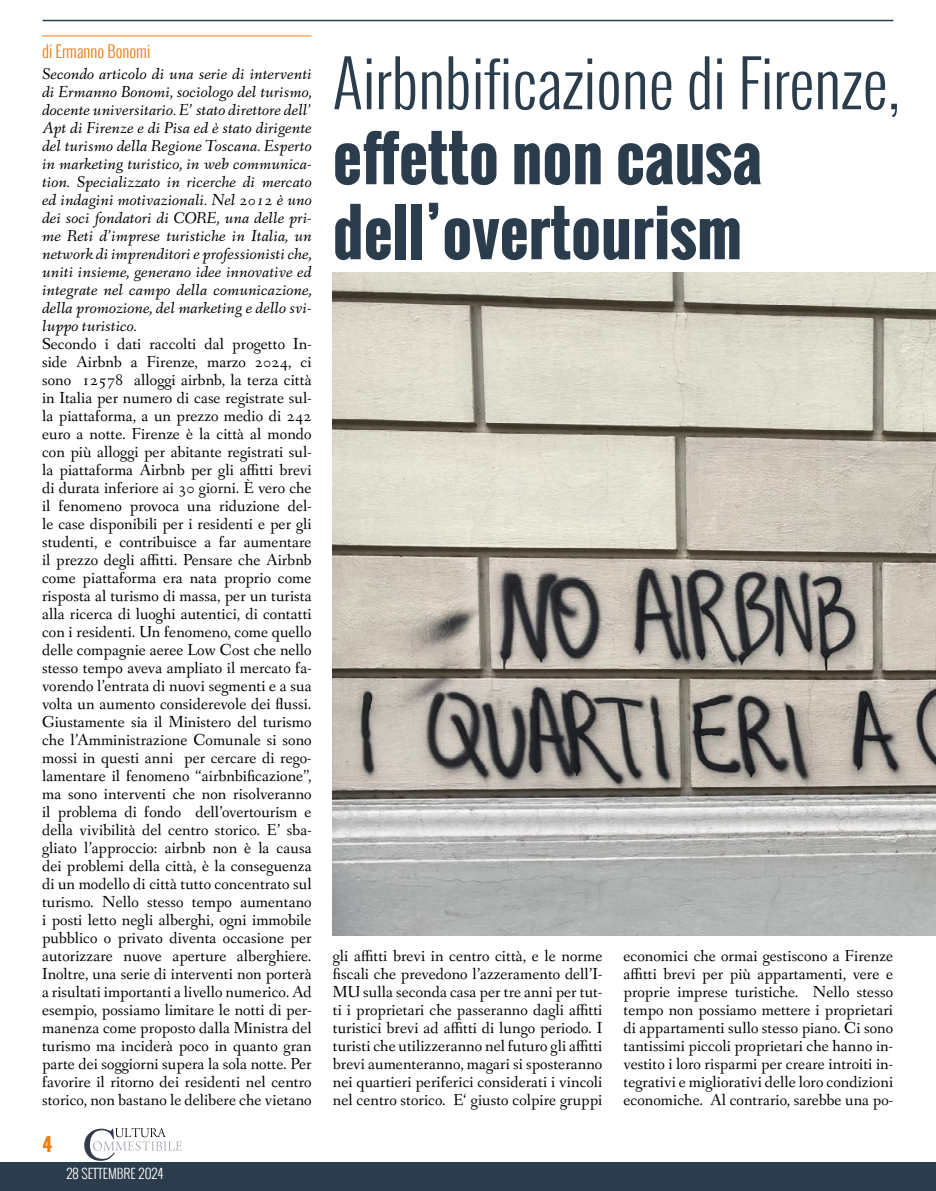
<style>
.page{position:relative;width:936px;height:1191px;background:#fff}
.page>*{position:absolute;margin:0;border:0;box-sizing:border-box;transform-origin:0 0}
.t1{font:700 63px/75px "Oswald";color:#2b3d4c}
.t2{font:300 63px "Oswald";color:#2b3d4c}
.t3{font:700 18px "Oswald";color:#eb7e14}
.t4{font:16.5px/18px "Fanwood Text";letter-spacing:.005em;color:#000;text-align:justify}
.t5{font:italic 16.5px/18px "Fanwood Text";letter-spacing:.005em;color:#000;text-align:justify}
.t6{font:300 16.5px "Oswald";color:#eb7e14}
.t7{font:300 13.5px "Oswald";color:#fff}
</style>
<div class="page">
<div style="left:0;top:1162px;width:935px;height:29px;background:#2b3d4c"></div>
<svg style="left:84px;top:1128px;width:98px;height:32px"></svg>
<hr style="left:43px;top:20px;width:850px;height:1px;background:#2b3d4c">
<img style="left:333px;top:272px;width:602px;height:663px">
<hr style="left:42px;top:36px;width:269px;height:1px;background:#eb7e14">
<p class="t6" style="left:42px;top:39px;width:110px">di Ermanno Bonomi</p>
<p class="t5" style="left:42px;top:65px;width:271px">Secondo articolo di una serie di interventi di Ermanno Bonomi, sociologo del turismo, docente universitario. E’ stato direttore dell’ Apt di Firenze e di Pisa ed è stato dirigente del turismo della Regione Toscana. Esperto in marketing turistico, in web communica&shy;tion. Specializzato in ricerche di mercato ed indagini motivazionali. Nel 2012 è uno dei soci fondatori di CORE, una delle pri&shy;me Reti d’imprese turistiche in Italia, un network di imprenditori e professionisti che, uniti insieme, generano idee innovative ed integrate nel campo della comunicazione, della promozione, del marketing e dello svi&shy;luppo turistico.</p>
<p class="t4" style="left:42px;top:335px;width:271px">Secondo i dati raccolti dal progetto In&shy;side Airbnb a Firenze, marzo 2024, ci sono 12578 alloggi airbnb, la terza città in Italia per numero di case registrate sul&shy;la piattaforma, a un prezzo medio di 242 euro a notte. Firenze è la città al mondo con più alloggi per abitante registrati sul&shy;la piattaforma Airbnb per gli affitti brevi di durata inferiore ai 30 giorni. È vero che il fenomeno provoca una riduzione del&shy;le case disponibili per i residenti e per gli studenti, e contribuisce a far aumentare il prezzo degli affitti. Pensare che Airbnb come piattaforma era nata proprio come risposta al turismo di massa, per un turista alla ricerca di luoghi autentici, di contatti con i residenti. Un fenomeno, come quello delle compagnie aeree Low Cost che nello stesso tempo aveva ampliato il mercato fa&shy;vorendo l’entrata di nuovi segmenti e a sua volta un aumento considerevole dei flussi.<br>Giustamente sia il Ministero del turismo che l’Amministrazione Comunale si sono mossi in questi anni per cercare di rego&shy;lamentare il fenomeno “airbnbificazione”, ma sono interventi che non risolveranno il problema di fondo dell’overtourism e della vivibilità del centro storico. E’ sba&shy;gliato l’approccio: airbnb non è la causa dei problemi della città, è la conseguenza di un modello di città tutto concentrato sul turismo. Nello stesso tempo aumentano i posti letto negli alberghi, ogni immobile pubblico o privato diventa occasione per autorizzare nuove aperture alberghiere.<br>Inoltre, una serie di interventi non porterà a risultati importanti a livello numerico. Ad esempio, possiamo limitare le notti di per&shy;manenza come proposto dalla Ministra del turismo ma inciderà poco in quanto gran parte dei soggiorni supera la sola notte. Per favorire il ritorno dei residenti nel centro storico, non bastano le delibere che vietano</p>
<p class="t3" style="left:43px;top:1130px;width:11px">4</p>
<p class="t7" style="left:66px;top:1164px;width:98px">28 SETTEMBRE 2024</p>
<h1 class="t2" style="left:333px;top:37px;width:568px">Airbnbificazione di Firenze,</h1>
<h1 class="t1" style="left:333px;top:120px;width:431px">effetto non causa dell’overtourism</h1>
<p class="t4" style="left:333px;top:947px;width:271px">gli affitti brevi in centro città, e le norme fiscali che prevedono l’azzeramento dell’I-MU sulla seconda casa per tre anni per tut&shy;ti i proprietari che passeranno dagli affitti turistici brevi ad affitti di lungo periodo. I turisti che utilizzeranno nel futuro gli affitti brevi aumenteranno, magari si sposteranno nei quartieri periferici considerati i vincoli nel centro storico. E‘ giusto colpire gruppi</p>
<p class="t4" style="left:623px;top:947px;width:271px">economici che ormai gestiscono a Firenze affitti brevi per più appartamenti, vere e proprie imprese turistiche. Nello stesso tempo non possiamo mettere i proprietari di appartamenti sullo stesso piano. Ci sono tantissimi piccoli proprietari che hanno in&shy;vestito i loro risparmi per creare introiti in&shy;tegrativi e migliorativi delle loro condizioni economiche. Al contrario, sarebbe una po-</p>
</div>
